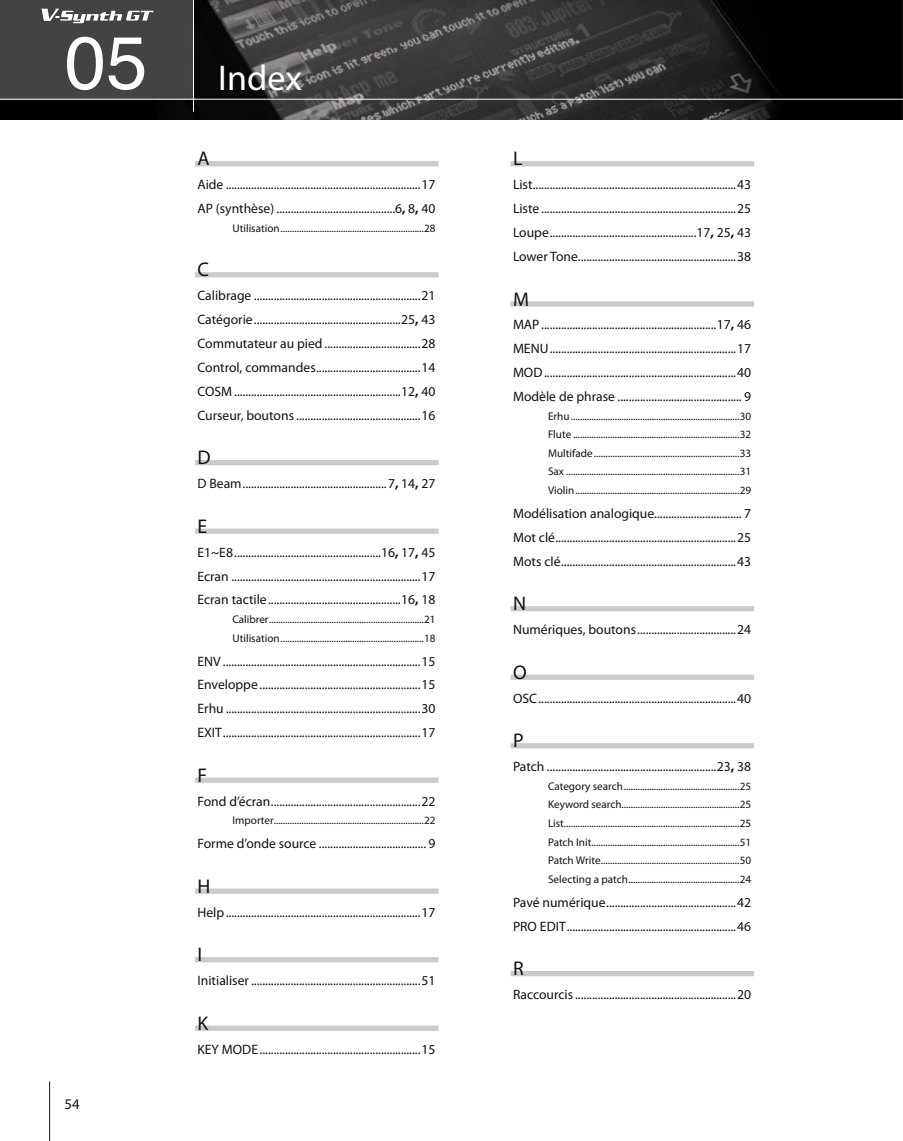
<style>
.page{position:relative;width:903px;height:1141px;background:#fff}
.page>*{position:absolute;margin:0;border:0;box-sizing:border-box;transform-origin:0 0}
.t1{font:74.38px "Helvetica";color:#fff}
.t2{font:36.05px "Myriad Pro";color:#fff}
.t3{font:19.78px "Myriad Pro";color:#121212}
.t4{font:14.88px "Myriad Pro";color:#121212}
.t5{font:13.65px/23.8px "Myriad Pro";color:#121212;text-align:justify}
.t6{font:11.2px/18.6px "Myriad Pro";color:#121212;text-align:justify}
.s1{font-weight:700}
</style>
<div class="page">
<img style="left:0;top:0;width:903px;height:119px">
<div style="left:0;top:0;width:193px;height:100px;background:#414443"></div>
<hr style="left:193px;top:0;width:1px;height:112px;background:#fff">
<hr style="left:49px;top:1081px;width:1px;height:60px;background:#121212">
<svg style="left:41px;top:9px;width:112px;height:14px"></svg>
<hr style="left:0;top:99px;width:903px;height:1px;background:#fff">
<div style="left:195px;top:161px;width:244px;height:5px;background:#c9cccb"></div>
<div style="left:195px;top:272px;width:244px;height:5px;background:#c9cccb"></div>
<div style="left:195px;top:460px;width:244px;height:5px;background:#c9cccb"></div>
<div style="left:195px;top:529px;width:244px;height:5px;background:#c9cccb"></div>
<div style="left:195px;top:778px;width:244px;height:5px;background:#c9cccb"></div>
<div style="left:195px;top:889px;width:244px;height:5px;background:#c9cccb"></div>
<div style="left:195px;top:957px;width:244px;height:5px;background:#c9cccb"></div>
<div style="left:195px;top:1026px;width:244px;height:5px;background:#c9cccb"></div>
<div style="left:510px;top:161px;width:244px;height:5px;background:#c9cccb"></div>
<div style="left:510px;top:301px;width:244px;height:6px;background:#c9cccb"></div>
<div style="left:510px;top:606px;width:244px;height:5px;background:#c9cccb"></div>
<div style="left:510px;top:675px;width:244px;height:5px;background:#c9cccb"></div>
<div style="left:510px;top:743px;width:244px;height:5px;background:#c9cccb"></div>
<div style="left:510px;top:971px;width:244px;height:5px;background:#c9cccb"></div>
<h1 class="t1" style="left:65px;top:12px;width:84px">05</h1>
<p class="t4" style="left:64px;top:1095px;width:16px">54</p>
<h2 class="t2" style="left:218px;top:55px;width:85px">Index</h2>
<h3 class="t3" style="left:197px;top:147px;width:14px">A</h3>
<p class="t5" style="left:197px;top:173px;width:240px">Aide .....................................................................17<br>AP (synthèse) ..........................................6<span class="s1">,</span> 8<span class="s1">,</span> 40</p>
<p class="t6" style="left:232px;top:219px;width:205px">Utilisation..............................................................28</p>
<h3 class="t3" style="left:197px;top:258px;width:13px">C</h3>
<p class="t5" style="left:197px;top:284px;width:240px">Calibrage ...........................................................21<br>Catégorie....................................................25<span class="s1">,</span> 43<br>Commutateur au pied..................................28<br>Control, commandes.....................................14<br>COSM ...........................................................12<span class="s1">,</span> 40<br>Curseur, boutons ............................................16</p>
<h3 class="t3" style="left:197px;top:445px;width:15px">D</h3>
<p class="t5" style="left:197px;top:471px;width:240px">D Beam...................................................7<span class="s1">,</span> 14<span class="s1">,</span> 27</p>
<h3 class="t3" style="left:197px;top:514px;width:11px">E</h3>
<p class="t5" style="left:197px;top:540px;width:240px">E1~E8....................................................16<span class="s1">,</span> 17<span class="s1">,</span> 45<br>Ecran ...................................................................17<br>Ecran tactile...............................................16<span class="s1">,</span> 18</p>
<p class="t6" style="left:232px;top:610px;width:205px">Calibrer...................................................................21<br>Utilisation..............................................................18</p>
<p class="t5" style="left:197px;top:649px;width:240px">ENV ......................................................................15<br>Enveloppe.........................................................15<br>Erhu .....................................................................30<br>EXIT......................................................................17</p>
<h3 class="t3" style="left:197px;top:763px;width:11px">F</h3>
<p class="t5" style="left:197px;top:789px;width:238px">Fond d’écran.....................................................22</p>
<p class="t6" style="left:232px;top:811px;width:204px">Importer.................................................................22</p>
<p class="t5" style="left:197px;top:831px;width:240px">Forme d’onde source ...................................... 9</p>
<h3 class="t3" style="left:197px;top:874px;width:14px">H</h3>
<p class="t5" style="left:197px;top:900px;width:240px">Help.....................................................................17</p>
<h3 class="t3" style="left:197px;top:942px;width:6px">I</h3>
<p class="t5" style="left:197px;top:968px;width:240px">Initialiser............................................................51</p>
<h3 class="t3" style="left:197px;top:1011px;width:12px">K</h3>
<p class="t5" style="left:197px;top:1037px;width:240px">KEY MODE.........................................................15</p>
<h3 class="t3" style="left:513px;top:147px;width:11px">L</h3>
<p class="t5" style="left:513px;top:173px;width:240px">List........................................................................43<br>Liste .....................................................................25<br>Loupe....................................................17<span class="s1">,</span> 25<span class="s1">,</span> 43<br>Lower Tone........................................................38</p>
<h3 class="t3" style="left:513px;top:287px;width:17px">M</h3>
<p class="t5" style="left:513px;top:313px;width:240px">MAP..............................................................17<span class="s1">,</span> 46<br>MENU..................................................................17<br>MOD....................................................................40<br>Modèle de phrase ............................................ 9</p>
<p class="t6" style="left:548px;top:406px;width:205px">Erhu.........................................................................30<br>Flute ........................................................................32<br>Multifade...............................................................33<br>Sax ...........................................................................31<br>Violin.......................................................................29</p>
<p class="t5" style="left:513px;top:501px;width:240px">Modélisation analogique............................... 7<br>Mot clé................................................................25<br>Mots clé..............................................................43</p>
<h3 class="t3" style="left:513px;top:592px;width:15px">N</h3>
<p class="t5" style="left:513px;top:618px;width:239px">Numériques, boutons...................................24</p>
<h3 class="t3" style="left:513px;top:660px;width:15px">O</h3>
<p class="t5" style="left:513px;top:686px;width:240px">OSC......................................................................40</p>
<h3 class="t3" style="left:513px;top:729px;width:12px">P</h3>
<p class="t5" style="left:513px;top:755px;width:240px">Patch ............................................................23<span class="s1">,</span> 38</p>
<p class="t6" style="left:548px;top:777px;width:205px">Category search..................................................25<br>Keyword search...................................................25<br>List............................................................................25<br>Patch Init................................................................51<br>Patch Write............................................................50<br>Selecting a patch................................................24</p>
<p class="t5" style="left:513px;top:890px;width:240px">Pavé numérique..............................................42<br>PRO EDIT............................................................46</p>
<h3 class="t3" style="left:513px;top:956px;width:12px">R</h3>
<p class="t5" style="left:513px;top:982px;width:240px">Raccourcis.........................................................20</p>
</div>
